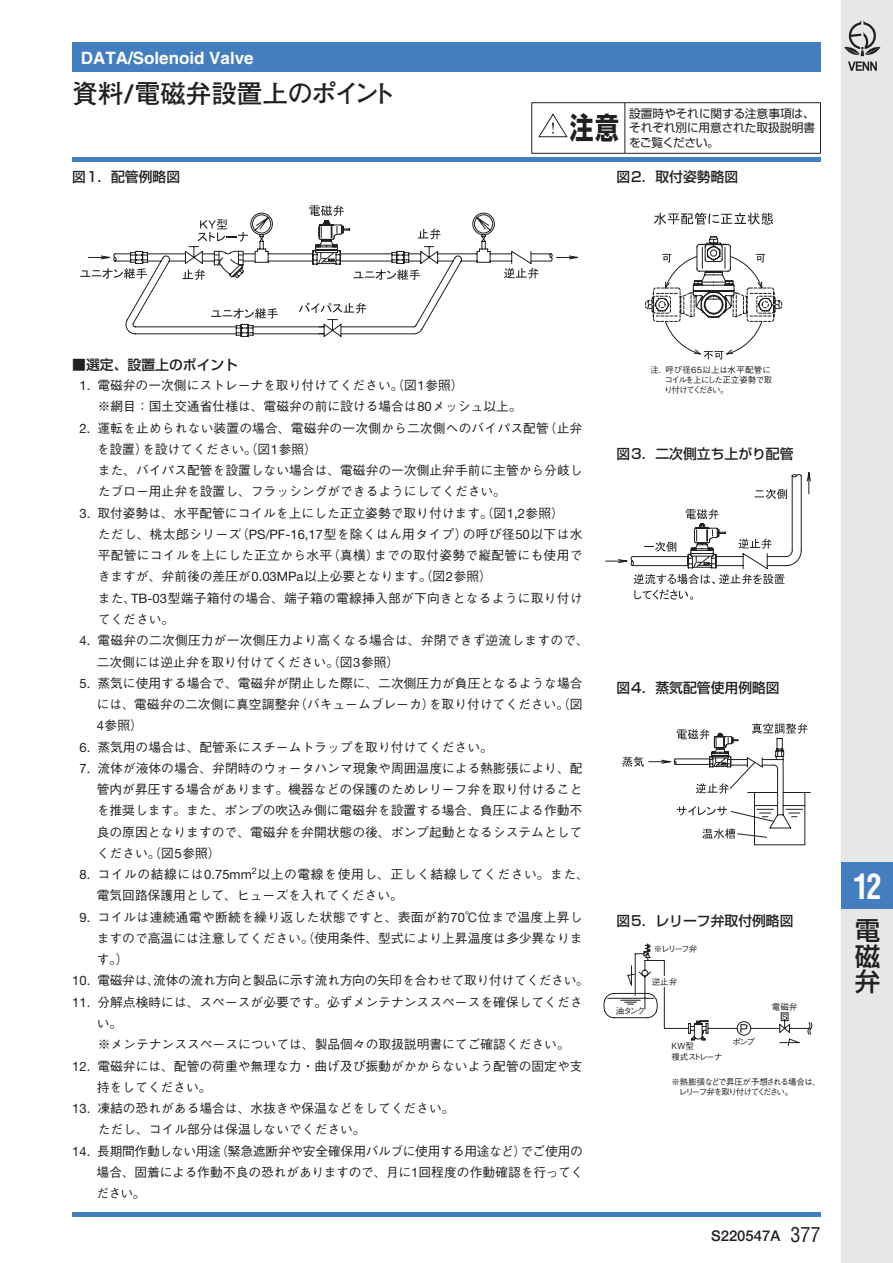
<style>
.page{position:relative;width:893px;height:1263px;background:#fff}
.page>*{position:absolute;margin:0;border:0;box-sizing:border-box;transform-origin:0 0}
.t1{font:700 condensed 34.05px "Helvetica";color:#fff;scale:.9 1}
.t2{font:700 29.7px "Shin Go Pro";color:#231f20;scale:.8 1}
.t3{font:700 25.5px "Futo Go B101 Pro";color:#231f20}
.t4{font:500 25.5px/25.5px "Shin Go Pro";color:#231f20;text-align:justify}
.t5{font:700 16.95px "Helvetica";color:#fff}
.t6{font:500 14.85px "Helvetica Neue";color:#231f20}
.t7{font:500 13.8px "Shin Go Pro";color:#231f20}
.t8{font:500 12.75px/21.3px "Gothic BBB Pro";color:#231f20}
.t9{font:500 12.75px/21.3px "Gothic BBB Pro";letter-spacing:.045em;color:#231f20}
.t10{font:500 12.75px "Gothic BBB Pro";letter-spacing:.025em;color:#231f20}
.t11{font:500 12.75px "Gothic BBB Pro";letter-spacing:-.025em;color:#231f20}
.t12{font:500 12.75px "Gothic BBB Pro";letter-spacing:.02em;color:#231f20}
.t13{font:11.7px/14.9px "Shin Go Pro";letter-spacing:-.005em;color:#231f20;text-align:justify}
.t14{font:8.55px/10.2px "Gothic BBB Pro Medium 90 pv RKSJ H";letter-spacing:-.055em;color:#231f20}
.t15{font:8.55px/10.2px "Gothic BBB Pro Medium 90 pv RKSJ H";letter-spacing:-.14em;color:#231f20}
.t16{font:8.55px "Gothic BBB Pro Medium 90 pv RKSJ H";letter-spacing:-.11em;color:#231f20}
.t17{font:8.55px/10.2px "Gothic BBB Pro Medium 90 pv RKSJ H";letter-spacing:-.13em;color:#231f20}
.s1{font-family:"Helvetica Neue";font-weight:500}
.s2{font-family:"Helvetica Neue";font-weight:400;font-size:13.05px}
.s3{font-family:"Helvetica Neue";font-weight:400}
.s4{font-family:"Helvetica";font-weight:400;font-stretch:condensed;font-size:20.25px}
</style>
<div class="page">
<div style="left:842px;top:0;width:51px;height:1263px;background:#e6e7e9"></div>
<hr style="left:72px;top:1212px;width:749px;height:4px;background:#437ec1">
<div style="left:72px;top:157px;width:749px;height:5px;background:#437ec1"></div>
<div style="left:72px;top:43px;width:749px;height:29px;background:#437ec1"></div>
<svg style="left:848px;top:62px;width:29px;height:9px"></svg>
<svg style="left:844px;top:20px;width:36px;height:36px"></svg>
<div style="left:842px;top:862px;width:51px;height:47px;background:#437ec1"></div>
<hr style="left:531px;top:102px;width:94px;height:1px;background:#231f20">
<hr style="left:531px;top:103px;width:1px;height:50px;background:#231f20">
<hr style="left:625px;top:102px;width:196px;height:1px;background:#231f20">
<hr style="left:625px;top:103px;width:1px;height:50px;background:#231f20">
<hr style="left:820px;top:103px;width:1px;height:50px;background:#231f20">
<hr style="left:531px;top:153px;width:94px;height:1px;background:#231f20">
<hr style="left:625px;top:153px;width:196px;height:1px;background:#231f20">
<svg style="left:538px;top:113px;width:30px;height:24px"></svg>
<svg style="left:622px;top:723px;width:189px;height:122px"></svg>
<svg style="left:605px;top:472px;width:206px;height:128px"></svg>
<svg style="left:80px;top:205px;width:703px;height:155px"></svg>
<svg style="left:88px;top:255px;width:524px;height:105px"></svg>
<svg style="left:604px;top:943px;width:208px;height:103px"></svg>
<div style="left:649px;top:976px;width:31px;height:10px;background:#fff"></div>
<h3 class="t5" style="left:81px;top:48px;width:174px">DATA/Solenoid Valve</h3>
<h3 class="t3" style="left:72px;top:73px;width:326px">資料<span class="s1">/</span>電磁弁設置上のポイント</h3>
<p class="t7" style="left:72px;top:166px;width:109px">図1．配管例略図</p>
<h2 class="t2" style="left:570px;top:104px;width:63px">注意</h2>
<p class="t13" style="left:629px;top:104px;width:187px">設置時やそれに関する注意事項は、それぞれ別に用意された取扱説明書をご覧ください。</p>
<p class="t7" style="left:617px;top:166px;width:123px">図2．取付姿勢略図</p>
<p class="t7" style="left:72px;top:353px;width:167px">■選定、設置上のポイント</p>
<p class="t8" style="left:72px;top:373px;width:451px;text-indent:7px"><span class="s2">1.</span> 電磁弁の一次側にストレーナを取り付けてください。（図<span class="s2">1</span>参照）<br>　　※網目：国土交通省仕様は、電磁弁の前に設ける場合は<span class="s2">80</span>メッシュ以上。</p>
<p class="t8" style="left:80px;top:416px;width:504px"><span class="s2">2.</span> 運転を止められない装置の場合、電磁弁の一次側から二次側へのバイパス配管（止弁</p>
<p class="t8" style="left:97px;top:437px;width:222px">を設置）を設けてください。（図<span class="s2">1</span>参照）</p>
<p class="t8" style="left:72px;top:458px;width:512px">　　また、バイパス配管を設置しない場合は、電磁弁の一次側止弁手前に主管から分岐し</p>
<p class="t8" style="left:98px;top:479px;width:410px">たブロー用止弁を設置し、フラッシングができるようにしてください。</p>
<p class="t8" style="left:80px;top:501px;width:486px"><span class="s2">3.</span> 取付姿勢は、水平配管にコイルを上にした正立姿勢で取り付けます。（図<span class="s2">1,2</span>参照）</p>
<p class="t10" style="left:72px;top:524px;width:512px">　　ただし、桃太郎シリーズ（<span class="s2">PS</span><span class="s3">/</span><span class="s2">PF-16,17</span>型を除くはん用タイプ）の呼び径<span class="s2">50</span>以下は水</p>
<p class="t12" style="left:98px;top:545px;width:486px">平配管にコイルを上にした正立から水平（真横）までの取付姿勢で縦配管にも使用で</p>
<p class="t8" style="left:98px;top:564px;width:396px">きますが、弁前後の差圧が<span class="s2">0.03MPa</span>以上必要となります。（図<span class="s2">2</span>参照）</p>
<p class="t8" style="left:72px;top:586px;width:512px">　　また、<span class="s2">TB-03</span>型端子箱付の場合、端子箱の電線挿入部が下向きとなるように取り付け</p>
<p class="t8" style="left:98px;top:607px;width:78px">てください。</p>
<p class="t8" style="left:97px;top:628px;width:494px;text-indent:-17px"><span class="s2">4.</span> 電磁弁の二次側圧力が一次側圧力より高くなる場合は、弁閉できず逆流しますので、二次側には逆止弁を取り付けてください。（図<span class="s2">3</span>参照）</p>
<p class="t8" style="left:97px;top:671px;width:487px;text-align:justify;text-indent:-17px"><span class="s2">5.</span> 蒸気に使用する場合で、電磁弁が閉止した際に、二次側圧力が負圧となるような場合には、電磁弁の二次側に真空調整弁（バキュームブレーカ）を取り付けてください。（図<span class="s2">4</span>参照）</p>
<p class="t8" style="left:80px;top:734px;width:415px"><span class="s2">6.</span> 蒸気用の場合は、配管系にスチームトラップを取り付けてください。</p>
<p class="t8" style="left:97px;top:756px;width:487px;text-align:justify;text-indent:-17px"><span class="s2">7.</span> 流体が液体の場合、弁閉時のウォータハンマ現象や周囲温度による熱膨張により、配管内が昇圧する場合があります。機器などの保護のためレリーフ弁を取り付けることを推奨します。また、ポンプの吹込み側に電磁弁を設置する場合、負圧による作動不良の原因となりますので、電磁弁を弁開状態の後、ポンプ起動となるシステムとしてください。（図<span class="s2">5</span>参照）</p>
<p class="t9" style="left:97px;top:862px;width:494px;text-indent:-17px"><span class="s2">8.</span> コイルの結線には<span class="s2">0.75mm</span><sup>2</sup>以上の電線を使用し、正しく結線してください。また、電気回路保護用として、ヒューズを入れてください。</p>
<p class="t8" style="left:97px;top:905px;width:487px;text-align:justify;text-indent:-17px"><span class="s2">9.</span> コイルは連続通電や断続を繰り返した状態ですと、表面が約<span class="s2">70</span>℃位まで温度上昇しますので高温には注意してください。（使用条件、型式により上昇温度は多少異なります。）</p>
<p class="t11" style="left:72px;top:970px;width:518px"><span class="s2">10.</span> 電磁弁は、流体の流れ方向と製品に示す流れ方向の矢印を合わせて取り付けてください。</p>
<p class="t8" style="left:72px;top:990px;width:512px"><span class="s2">11.</span> 分解点検時には、スペースが必要です。必ずメンテナンススペースを確保してくださ</p>
<p class="t8" style="left:97px;top:1011px;width:27px">い。</p>
<p class="t8" style="left:72px;top:1032px;width:499px">　　※メンテナンススペースについては、製品個々の取扱説明書にてご確認ください。</p>
<p class="t8" style="left:97px;top:1053px;width:487px;text-indent:-24px"><span class="s2">12.</span> 電磁弁には、配管の荷重や無理な力・曲げ及び振動がかからないよう配管の固定や支持をしてください。</p>
<p class="t8" style="left:72px;top:1096px;width:384px"><span class="s2">13.</span> 凍結の恐れがある場合は、水抜きや保温などをしてください。　　ただし、コイル部分は保温しないでください。</p>
<p class="t8" style="left:96px;top:1138px;width:488px;text-align:justify;text-indent:-24px"><span class="s2">14.</span> 長期間作動しない用途（緊急遮断弁や安全確保用バルブに使用する用途など）でご使用の場合、固着による作動不良の恐れがありますので、月に<span class="s2">1</span>回程度の作動確認を行ってください。</p>
<p class="t14" style="left:664px;top:364px;width:110px;text-indent:-14px">注．呼び径65以上は水平配管にコイルを上にした正立姿勢で取り付けてください。</p>
<p class="t7" style="left:617px;top:442px;width:179px">図3．二次側立ち上がり配管</p>
<p class="t7" style="left:617px;top:676px;width:165px">図4．蒸気配管使用例略図</p>
<p class="t7" style="left:617px;top:910px;width:179px">図5．レリーフ弁取付例略図</p>
<p class="t16" style="left:654px;top:942px;width:45px">※レリーフ弁</p>
<p class="t16" style="left:652px;top:974px;width:27px">逆止弁</p>
<p class="t16" style="left:616px;top:1004px;width:31px">油タンク</p>
<p class="t17" style="left:670px;top:1040px;width:54px">ＫＷ型　　<br>複式ストレーナ</p>
<p class="t16" style="left:732px;top:1034px;width:24px">ポンプ</p>
<p class="t16" style="left:772px;top:999px;width:27px">電磁弁</p>
<p class="t15" style="left:671px;top:1075px;width:151px">※熱膨張などで昇圧が予想される場合は、　レリーフ弁を取り付けてください。</p>
<p class="t6" style="left:711px;top:1227px;width:111px">S220547A <span class="s4">377</span></p>
<h1 class="t1" style="left:853px;top:865px;width:33px">12</h1>
<h3 class="t4" style="left:855px;top:915px;width:26px">電磁弁</h3>
</div>
